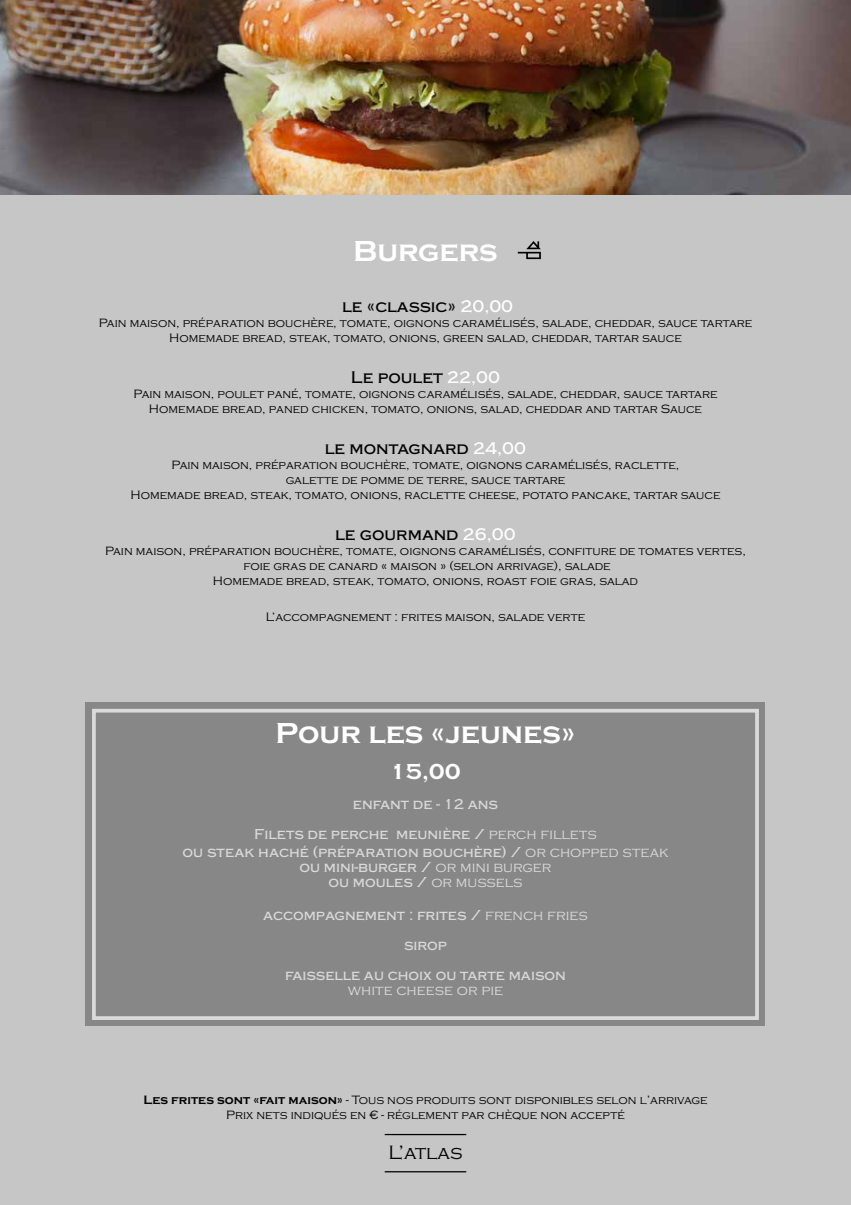
<style>
.page{position:relative;width:851px;height:1205px;background:#fff}
.page>*{position:absolute;margin:0;border:0;box-sizing:border-box;transform-origin:0 0}
.t1{font:700 30px "Copperplate";color:#fff}
.t2{font:700 22.5px "Copperplate";color:#fff}
.t3{font:300 20px "Copperplate";color:#000}
.t4{font:500 17.5px "Copperplate";color:#000}
.t5{font:500 15px/30px "Copperplate";color:#dadada;text-align:center}
.t6{font:300 15px "Copperplate";color:#dadada}
.t7{font:300 12.5px/15px "Copperplate";color:#000;text-align:center}
.s1{color:#fff}
.s2{font-weight:300}
.s3{font-weight:700}
</style>
<div class="page">
<div style="left:0;top:0;width:850px;height:1205px;background:#c6c6c6"></div>
<img style="left:0;top:0;width:850px;height:194px">
<div style="left:86px;top:702px;width:678px;height:323px;background:#878787"></div>
<svg style="left:517px;top:241px;width:23px;height:18px"></svg>
<div style="left:92px;top:709px;width:666px;height:311px;border:4px solid #dadada"></div>
<hr style="left:384px;top:1134px;width:82px;height:1px;background:#000">
<hr style="left:384px;top:1171px;width:82px;height:1px;background:#000">
<h1 class="t1" style="left:353px;top:234px;width:146px">Burgers</h1>
<h3 class="t4" style="left:342px;top:297px;width:173px">le «classic» <span class="s1">20,00</span></h3>
<p class="t7" style="left:99px;top:316px;width:654px">Pain maison, préparation bouchère, tomate, oignons caramélisés, salade, cheddar, sauce tartare<br>Homemade bread, steak, tomato, onions, green salad, cheddar, tartar sauce</p>
<h3 class="t4" style="left:351px;top:368px;width:151px">Le poulet <span class="s1">22,00</span></h3>
<p class="t7" style="left:133px;top:387px;width:585px">Pain maison, poulet pané, tomate, oignons caramélisés, salade, cheddar, sauce tartare<br>Homemade bread, paned chicken, tomato, onions, salad, cheddar and tartar Sauce</p>
<h3 class="t4" style="left:325px;top:439px;width:203px">le montagnard <span class="s1">24,00</span></h3>
<p class="t7" style="left:130px;top:458px;width:591px">Pain maison, préparation bouchère, tomate, oignons caramélisés, raclette,<br>galette de pomme de terre, sauce tartare<br>Homemade bread, steak, tomato, onions, raclette cheese, potato pancake, tartar sauce</p>
<h3 class="t4" style="left:335px;top:525px;width:182px">le gourmand <span class="s1">26,00</span></h3>
<p class="t7" style="left:105px;top:544px;width:642px">Pain maison, préparation bouchère, tomate, oignons caramélisés, confiture de tomates vertes, foie gras de canard « maison » (selon arrivage), salade<br>Homemade bread, steak, tomato, onions, roast foie gras, salad</p>
<p class="t7" style="left:266px;top:610px;width:321px">L’accompagnement : frites maison, salade verte</p>
<h1 class="t1" style="left:275px;top:716px;width:301px">Pour les «jeunes»</h1>
<h2 class="t2" style="left:390px;top:758px;width:73px">15,00</h2>
<p class="t5" style="left:254px;top:789px;width:344px">enfant de - 12 ans<br>Filets de perche meunière / <span class="s2">perch fillets</span></p>
<p class="t5" style="left:182px;top:844px;width:487px;line-height:15px">ou steak haché (préparation bouchère) / <span class="s2">or chopped steak </span>ou mini-burger / <span class="s2">or mini burger<br></span>ou moules / <span class="s2">or mussels</span></p>
<p class="t5" style="left:263px;top:900px;width:326px">accompagnement : frites / <span class="s2">french fries </span>sirop<br>faisselle au choix ou tarte maison</p>
<p class="t6" style="left:348px;top:981px;width:157px">white cheese or pie</p>
<p class="t7" style="left:143px;top:1093px;width:565px"><span class="s3">Les frites sont «fait maison»</span> - Tous nos produits sont disponibles selon l’arrivage<br>Prix nets indiqués en € - réglement par chèque non accepté</p>
<h3 class="t3" style="left:388px;top:1141px;width:75px">L’atlas</h3>
</div>
